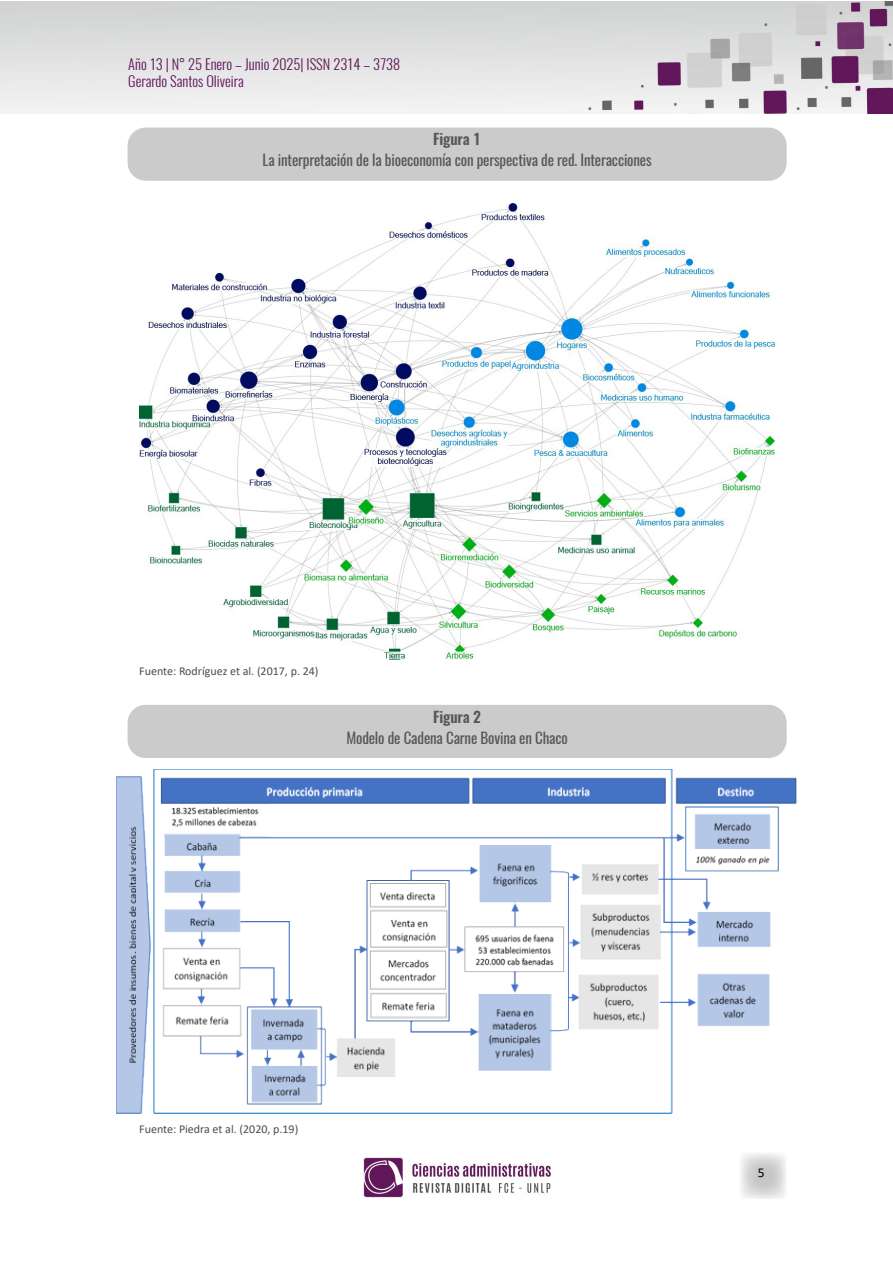
<style>
.page{position:relative;width:893px;height:1263px;background:#fff}
.page>*{position:absolute;margin:0;border:0;box-sizing:border-box;transform-origin:0 0}
.t1{font:15px "Oswald";letter-spacing:-.01em;color:#575756}
.t2{font:600 15px "Oswald";letter-spacing:-.01em;color:#575756}
.t3{font:300 14.4px/17.2px "Oswald";color:#61135a}
.t4{font:13.5px "Calibri";color:#000}
.t5{font:12px "Calibri";color:#4d4d4d}
</style>
<div class="page">
<svg style="left:741px;top:1153px;width:45px;height:46px"></svg>
<img style="left:0;top:1px;width:893px;height:112px">
<img style="left:363px;top:1157px;width:188px;height:41px">
<div style="left:128px;top:128px;width:659px;height:53px;background:#c6c6c6;border-radius:18px"></div>
<div style="left:128px;top:705px;width:659px;height:53px;background:#c6c6c6;border-radius:18px"></div>
<img style="left:140px;top:204px;width:635px;height:455px">
<img style="left:117px;top:769px;width:680px;height:344px">
<p class="t3" style="left:128px;top:53px;width:273px">Año 13 | N° 25 Enero – Junio 2025| ISSN 2314 – 3738<br>Gerardo Santos Oliveira</p>
<p class="t2" style="left:433px;top:132px;width:49px">Figura 1</p>
<p class="t1" style="left:263px;top:147px;width:391px">La interpretación de la bioeconomía con perspectiva de red. Interacciones</p>
<p class="t5" style="left:139px;top:662px;width:181px">Fuente: Rodríguez et al. (2017, p. 24)</p>
<p class="t2" style="left:433px;top:709px;width:49px">Figura 2</p>
<p class="t1" style="left:346px;top:724px;width:223px">Modelo de Cadena Carne Bovina en Chaco</p>
<p class="t5" style="left:139px;top:1121px;width:161px">Fuente: Piedra et al. (2020, p.19)</p>
<p class="t4" style="left:758px;top:1163px;width:8px">5</p>
</div>
